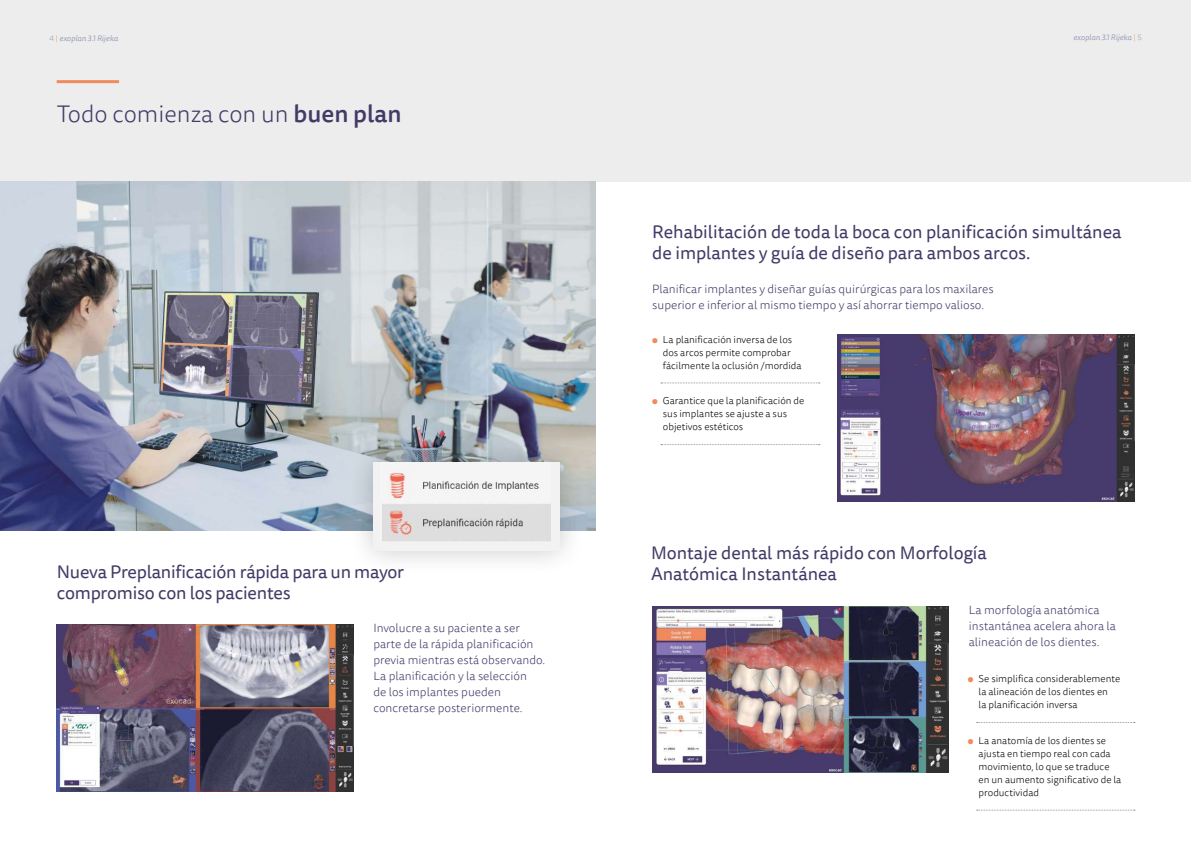
<style>
.page{position:relative;width:1191px;height:842px;background:#fff}
.page>*{position:absolute;margin:0;border:0;box-sizing:border-box;transform-origin:0 0}
.t1{font:300 24px "Tisa Sans Pro";color:#433a67}
.t2{font:18px/21px "Tisa Sans Pro";color:#433a67}
.t3{font:300 12px/16px "Tisa Sans Pro";color:#433a67}
.t4{font:300 10px/13px "Tisa Sans Pro";color:#000}
.t5{font:italic 8px "Tisa Sans Pro";color:#9ca0b9}
.s1{font-weight:300;font-style:normal}
.s2{font-weight:300;font-style:normal;color:#f08a5f}
.s3{font-weight:500}
.s4{color:#f08a5f}
</style>
<div class="page">
<div style="left:0;top:0;width:1191px;height:181px;background:#ededed"></div>
<img style="left:0;top:181px;width:595px;height:349px">
<img style="left:57px;top:625px;width:296px;height:166px">
<img style="left:652px;top:606px;width:296px;height:166px">
<img style="left:837px;top:334px;width:297px;height:167px">
<svg style="left:661px;top:383px;width:159px;height:1px"></svg>
<svg style="left:661px;top:444px;width:159px;height:1px"></svg>
<hr style="left:57px;top:80px;width:62px;height:3px;background:#f08a5f">
<svg style="left:976px;top:722px;width:159px;height:1px"></svg>
<svg style="left:976px;top:810px;width:159px;height:1px"></svg>
<div style="left:348px;top:436px;width:238px;height:140px;background:#000;opacity:.22"></div>
<div style="left:373px;top:462px;width:187px;height:88px;background:#f2f2f2"></div>
<img style="left:382px;top:470px;width:168px;height:71px">
<p class="t5" style="left:49px;top:33px;width:70px"><span class="s1">4</span> <span class="s2">|</span> exoplan 3.1 Rijeka</p>
<p class="t5" style="left:1073px;top:32px;width:70px">exoplan 3.1 Rijeka <span class="s2">|</span> <span class="s1">5</span></p>
<h1 class="t1" style="left:57px;top:98px;width:346px">Todo comienza con un <span class="s3">buen plan</span></h1>
<h2 class="t2" style="left:57px;top:562px;width:349px">Nueva Preplanificación rápida para un mayor compromiso con los pacientes</h2>
<p class="t3" style="left:373px;top:621px;width:173px">Involucre a su paciente a ser parte de la rápida planificación previa mientras está observando.<br>La planificación y la selección<br>de los implantes pueden concretarse posteriormente.</p>
<h2 class="t2" style="left:652px;top:222px;width:471px">Rehabilitación de toda la boca con planificación simultánea de implantes y guía de diseño para ambos arcos.</h2>
<p class="t3" style="left:652px;top:281px;width:343px">Planificar implantes y diseñar guías quirúrgicas para los maxilares superior e inferior al mismo tiempo y así ahorrar tiempo valioso.</p>
<p class="t4" style="left:663px;top:333px;width:140px;text-indent:-11px"><span class="s4">●</span> La planificación inversa de los dos arcos permite comprobar fácilmente la oclusión /mordida</p>
<p class="t4" style="left:663px;top:395px;width:143px;text-indent:-11px"><span class="s4">●</span> Garantice que la planificación de sus implantes se ajuste a sus objetivos estéticos</p>
<h2 class="t2" style="left:651px;top:543px;width:337px">Montaje dental más rápido con Morfología<br>Anatómica Instantánea</h2>
<p class="t3" style="left:969px;top:602px;width:149px">La morfología anatómica instantánea acelera ahora la alineación de los dientes.</p>
<p class="t4" style="left:978px;top:672px;width:143px;text-indent:-11px"><span class="s4">●</span> Se simplifica considerablemente la alineación de los dientes en<br>la planificación inversa</p>
<p class="t4" style="left:978px;top:734px;width:144px;text-indent:-11px"><span class="s4">●</span> La anatomía de los dientes se ajusta en tiempo real con cada movimiento, lo que se traduce en un aumento significativo de la productividad</p>
</div>
